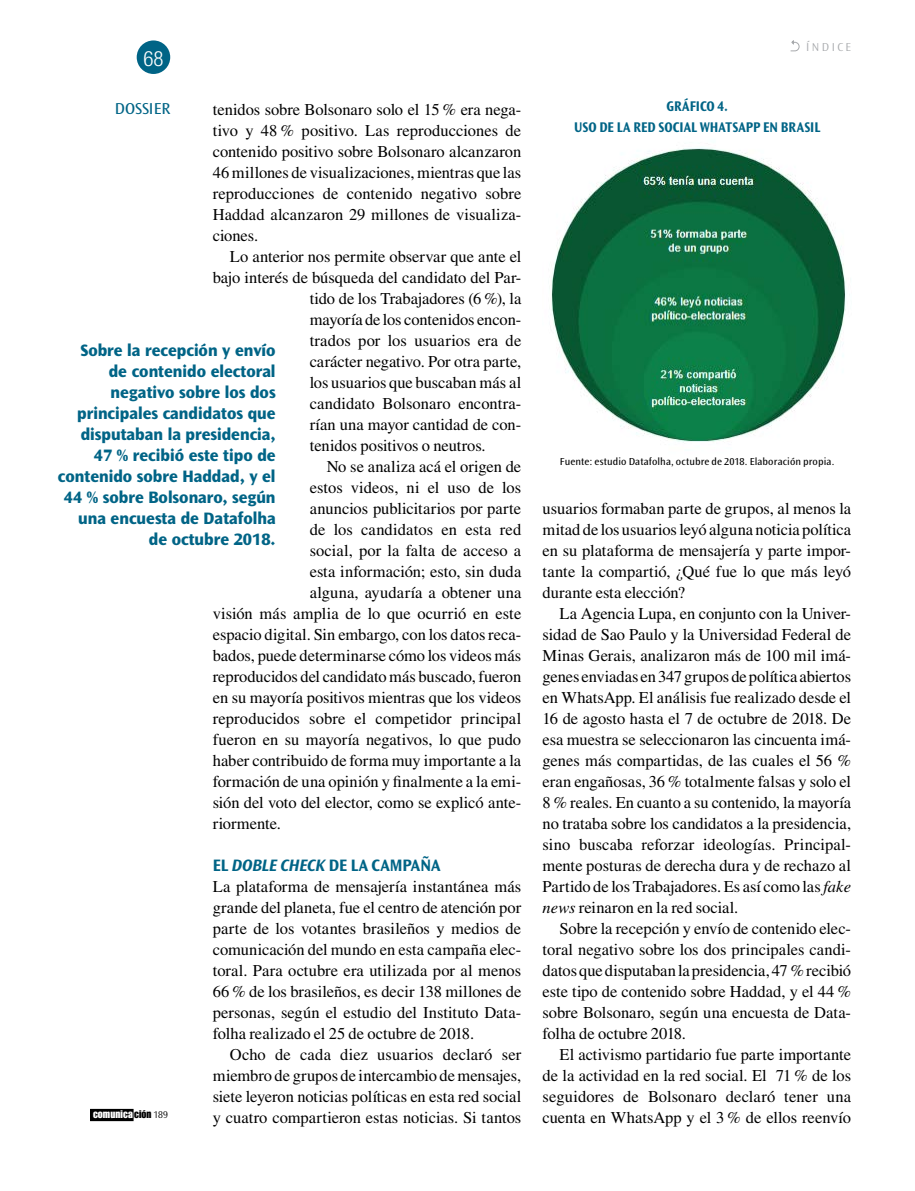
<style>
.page{position:relative;width:915px;height:1191px;background:#fff}
.page>*{position:absolute;margin:0;border:0;box-sizing:border-box;transform-origin:0 0}
.t1{font:300 condensed 21px "Helvetica Neue LT Std";color:#fff}
.t2{font:800 expanded 17.25px/21px "Ocean Sans Std";color:#006486;text-align:right;scale:.8 1}
.t3{font:700 semi-expanded 17.25px "Ocean Sans Std";letter-spacing:-.005em;color:#006486;scale:.9 1}
.t4{font:16.5px/21px "Times LT Std";letter-spacing:-.005em;color:#000;text-align:justify}
.t5{font:16.5px "Ocean Sans Std";color:#006486}
.t6{font:700 14.7px/21px "Ocean Sans Std";letter-spacing:.005em;color:#006486;text-align:center;scale:.9 1}
.t7{font:300 12px "Ocean Sans Std";letter-spacing:.2em;color:#a7a9ac}
.t8{font:10.8px "Impact LT Std";letter-spacing:.01em;color:#fff}
.t9{font:10.5px "Ocean Sans Std";letter-spacing:.01em;color:#000}
.s1{font-style:italic}
.s2{color:#000}
.s3{font-family:"Ocean Sans Std";font-weight:300;font-size:10.2px;color:#000}
</style>
<div class="page">
<div style="left:91px;top:1109px;width:42px;height:11px;background:#000"></div>
<div style="left:137px;top:40px;width:33px;height:34px;background:#006486;border-radius:50%"></div>
<svg style="left:790px;top:40px;width:9px;height:11px"></svg>
<img style="left:551px;top:147px;width:295px;height:296px">
<p class="t1" style="left:143px;top:46px;width:22px">68</p>
<p class="t5" style="left:115px;top:99px;width:57px">DOSSIER</p>
<p class="t4" style="left:213px;top:98px;width:310px">tenidos sobre Bolsonaro solo el 15 % era nega&shy;tivo y 48 % positivo. Las reproducciones de contenido positivo sobre Bolsonaro alcanzaron 46 millones de visualizaciones, mientras que las reproducciones de contenido negativo sobre Haddad alcanzaron 29 millones de visualiza&shy;ciones.</p>
<p class="t4" style="left:230px;top:245px;width:293px">Lo anterior nos permite observar que ante el</p>
<p class="t4" style="left:213px;top:266px;width:310px">bajo interés de búsqueda del candidato del Par-</p>
<p class="t4" style="left:309px;top:287px;width:213px">tido de los Trabajadores (6 %), la</p>
<p class="t4" style="left:309px;top:308px;width:213px">mayoría de los contenidos encon-</p>
<p class="t4" style="left:309px;top:329px;width:213px">trados por los usuarios era de</p>
<p class="t4" style="left:309px;top:350px;width:213px">carácter negativo. Por otra parte,</p>
<p class="t4" style="left:309px;top:371px;width:213px">los usuarios que buscaban más al</p>
<p class="t4" style="left:309px;top:392px;width:213px">candidato Bolsonaro encontra-</p>
<p class="t4" style="left:309px;top:414px;width:213px">rían una mayor cantidad de con-</p>
<p class="t4" style="left:309px;top:435px;width:177px">tenidos positivos o neutros.</p>
<p class="t4" style="left:326px;top:456px;width:196px">No se analiza acá el origen de</p>
<p class="t4" style="left:309px;top:477px;width:213px">estos videos, ni el uso de los</p>
<p class="t4" style="left:309px;top:498px;width:213px">anuncios publicitarios por parte</p>
<p class="t4" style="left:309px;top:519px;width:213px">de los candidatos en esta red</p>
<p class="t4" style="left:309px;top:540px;width:213px">social, por la falta de acceso a</p>
<p class="t4" style="left:309px;top:561px;width:213px">esta información; esto, sin duda</p>
<p class="t4" style="left:309px;top:582px;width:213px">alguna, ayudaría a obtener una</p>
<p class="t4" style="left:213px;top:603px;width:310px">visión más amplia de lo que ocurrió en este</p>
<p class="t4" style="left:213px;top:624px;width:310px">espacio digital. Sin embargo, con los datos reca-</p>
<p class="t4" style="left:213px;top:645px;width:310px">bados, puede determinarse cómo los videos más</p>
<p class="t4" style="left:213px;top:666px;width:310px">reproducidos del candidato más buscado, fueron</p>
<p class="t4" style="left:213px;top:687px;width:310px">en su mayoría positivos mientras que los videos</p>
<p class="t4" style="left:213px;top:708px;width:310px">reproducidos sobre el competidor principal</p>
<p class="t4" style="left:213px;top:729px;width:310px">fueron en su mayoría negativos, lo que pudo</p>
<p class="t4" style="left:213px;top:750px;width:310px">haber contribuido de forma muy importante a la</p>
<p class="t4" style="left:213px;top:771px;width:310px">formación de una opinión y finalmente a la emi-</p>
<p class="t4" style="left:213px;top:792px;width:310px">sión del voto del elector, como se explicó ante-</p>
<p class="t4" style="left:213px;top:813px;width:70px">riormente.</p>
<p class="t3" style="left:213px;top:855px;width:254px">EL <span class="s1">DOBLE CHECK</span> DE LA CAMPAÑA</p>
<p class="t4" style="left:213px;top:875px;width:310px">La plataforma de mensajería instantánea más grande del planeta, fue el centro de atención por parte de los votantes brasileños y medios de comunicación del mundo en esta campaña elec&shy;toral. Para octubre era utilizada por al menos 66 % de los brasileños, es decir 138 millones de personas, según el estudio del Instituto Data&shy;folha realizado el 25 de octubre de 2018.</p>
<p class="t4" style="left:213px;top:1043px;width:310px;text-indent:17px">Ocho de cada diez usuarios declaró ser miembro de grupos de intercambio de mensajes, siete leyeron noticias políticas en esta red social y cuatro compartieron estas noticias. Si tantos</p>
<p class="t2" style="left:58px;top:340px;width:273px">Sobre la recepción y envío de contenido electoral negativo sobre los dos principales candidatos que disputaban la presidencia,<br>47 % recibió este tipo de contenido sobre Haddad, y el<br>44 % sobre Bolsonaro, según una encuesta de Datafolha de octubre 2018.</p>
<p class="t8" style="left:93px;top:1108px;width:76px">comunica <span class="s2">ción</span> <span class="s3">189</span></p>
<p class="t7" style="left:806px;top:40px;width:46px">ÍNDICE</p>
<p class="t6" style="left:574px;top:96px;width:275px">GRÁFICO 4.<br>USO DE LA RED SOCIAL WHATSAPP EN BRASIL</p>
<p class="t9" style="left:559px;top:456px;width:276px">Fuente: estudio Datafolha, octubre de 2018. Elaboración propia.</p>
<p class="t4" style="left:542px;top:497px;width:310px">usuarios formaban parte de grupos, al menos la mitad de los usuarios leyó alguna noticia política en su plataforma de mensajería y parte impor&shy;tante la compartió, ¿Qué fue lo que más leyó durante esta elección?</p>
<p class="t4" style="left:542px;top:603px;width:310px;text-indent:17px">La Agencia Lupa, en conjunto con la Univer&shy;sidad de Sao Paulo y la Universidad Federal de Minas Gerais, analizaron más de 100 mil imá&shy;genes enviadas en 347 grupos de política abiertos en WhatsApp. El análisis fue realizado desde el 16 de agosto hasta el 7 de octubre de 2018. De esa muestra se seleccionaron las cincuenta imá&shy;genes más compartidas, de las cuales el 56 % eran engañosas, 36 % totalmente falsas y solo el 8 % reales. En cuanto a su contenido, la mayoría no trataba sobre los candidatos a la presidencia, sino buscaba reforzar ideologías. Principal&shy;mente posturas de derecha dura y de rechazo al Partido de los Trabajadores. Es así como las <span class="s1">fake news</span> reinaron en la red social.</p>
<p class="t4" style="left:542px;top:918px;width:310px;text-indent:17px">Sobre la recepción y envío de contenido elec&shy;toral negativo sobre los dos principales candi&shy;datos que disputaban la presidencia, 47 % recibió este tipo de contenido sobre Haddad, y el 44 % sobre Bolsonaro, según una encuesta de Data&shy;folha de octubre 2018.</p>
<p class="t4" style="left:542px;top:1044px;width:310px;text-indent:17px">El activismo partidario fue parte importante de la actividad en la red social. El 71 % de los seguidores de Bolsonaro declaró tener una cuenta en WhatsApp y el 3 % de ellos reenvío</p>
</div>
